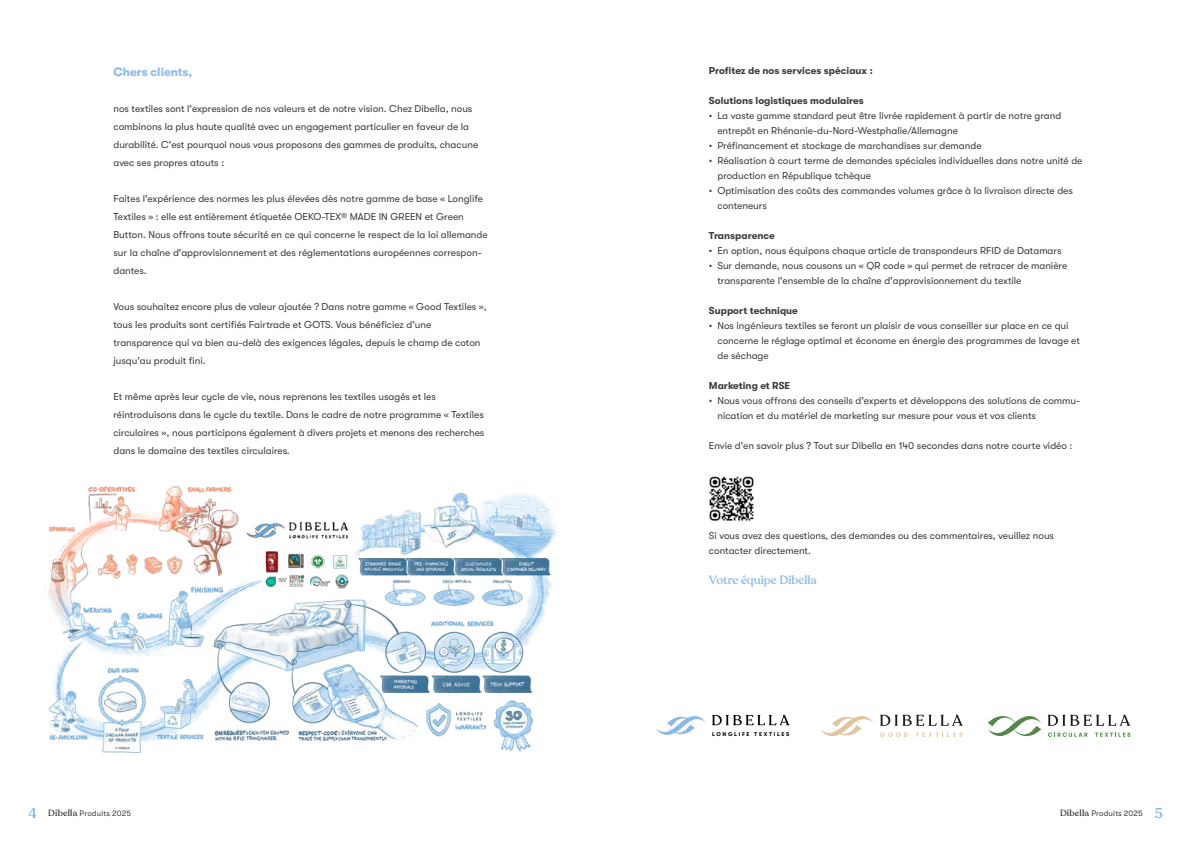
<style>
.page{position:relative;width:1191px;height:842px;background:#fff}
.page>*{position:absolute;margin:0;border:0;box-sizing:border-box;transform-origin:0 0}
.t1{font:500 12px "Recoleta";color:#8abae6}
.t2{font:700 12px "GT Walsheim";color:#8abae6}
.t3{font:10px/18px "GT Walsheim";color:#3c3c3b}
.t4{font:700 10px "GT Walsheim";color:#3c3c3b}
.t5{font:8px "GT Walsheim";letter-spacing:.02em;color:#3c3c3b}
.t6{font:700 5.5px "GT Walsheim";letter-spacing:.3em;color:#000}
.s1{font-family:"Recoleta";font-weight:500;font-size:14px;color:#7ab3e2}
.s2{font-family:"Recoleta";font-weight:500;font-size:9px}
</style>
<div class="page">
<img style="left:43px;top:486px;width:514px;height:267px">
<img style="left:709px;top:476px;width:45px;height:45px">
<svg style="left:880px;top:732px;width:28px;height:5px"></svg>
<svg style="left:915px;top:732px;width:47px;height:5px"></svg>
<svg style="left:880px;top:715px;width:82px;height:11px"></svg>
<svg style="left:820px;top:716px;width:53px;height:20px"></svg>
<svg style="left:1048px;top:732px;width:39px;height:5px"></svg>
<svg style="left:1095px;top:732px;width:35px;height:5px"></svg>
<svg style="left:1047px;top:715px;width:83px;height:11px"></svg>
<svg style="left:988px;top:716px;width:53px;height:21px"></svg>
<svg style="left:712px;top:715px;width:77px;height:10px"></svg>
<svg style="left:656px;top:716px;width:50px;height:19px"></svg>
<p class="t2" style="left:113px;top:65px;width:80px">Chers clients,</p>
<p class="t3" style="left:113px;top:99px;width:366px">nos textiles sont l'expression de nos valeurs et de notre vision. Chez Dibella, nous combinons la plus haute qualité avec un engagement particulier en faveur de la durabilité. C'est pourquoi nous vous proposons des gammes de produits, chacune avec ses propres atouts :</p>
<p class="t3" style="left:113px;top:189px;width:376px">Faites l'expérience des normes les plus élevées dès notre gamme de base « Longlife Textiles » : elle est entièrement étiquetée OEKO-TEX® MADE IN GREEN et Green Button. Nous offrons toute sécurité en ce qui concerne le respect de la loi allemande sur la chaîne d'approvisionnement et des réglementations européennes correspon&shy;dantes.</p>
<p class="t3" style="left:113px;top:297px;width:375px">Vous souhaitez encore plus de valeur ajoutée ? Dans notre gamme « Good Textiles », tous les produits sont certifiés Fairtrade et GOTS. Vous bénéficiez d'une transparence qui va bien au-delà des exigences légales, depuis le champ de coton jusqu'au produit fini.</p>
<p class="t3" style="left:113px;top:387px;width:372px">Et même après leur cycle de vie, nous reprenons les textiles usagés et les réintroduisons dans le cycle du textile. Dans le cadre de notre programme « Textiles circulaires », nous participons également à divers projets et menons des recherches dans le domaine des textiles circulaires.</p>
<p class="t4" style="left:709px;top:65px;width:165px">Profitez de nos services spéciaux :</p>
<p class="t4" style="left:709px;top:95px;width:156px">Solutions logistiques modulaires</p>
<p class="t3" style="left:717px;top:108px;width:345px;line-height:15px;text-indent:-8px">• La vaste gamme standard peut être livrée rapidement à partir de notre grand entrepôt en Rhénanie-du-Nord-Westphalie/Allemagne</p>
<p class="t3" style="left:709px;top:137px;width:274px">• Préfinancement et stockage de marchandises sur demande</p>
<p class="t3" style="left:717px;top:153px;width:366px;line-height:15px;text-indent:-8px">• Réalisation à court terme de demandes spéciales individuelles dans notre unité de production en République tchèque</p>
<p class="t3" style="left:717px;top:183px;width:357px;line-height:15px;text-indent:-8px">• Optimisation des coûts des commandes volumes grâce à la livraison directe des conteneurs</p>
<p class="t4" style="left:709px;top:230px;width:67px">Transparence</p>
<p class="t3" style="left:709px;top:242px;width:354px">• En option, nous équipons chaque article de transpondeurs RFID de Datamars</p>
<p class="t3" style="left:717px;top:258px;width:351px;line-height:15px;text-indent:-8px">• Sur demande, nous cousons un « QR code » qui permet de retracer de manière transparente l'ensemble de la chaîne d'approvisionnement du textile</p>
<p class="t4" style="left:709px;top:305px;width:90px">Support technique</p>
<p class="t3" style="left:717px;top:318px;width:364px;line-height:15px;text-indent:-8px">• Nos ingénieurs textiles se feront un plaisir de vous conseiller sur place en ce qui concerne le réglage optimal et économe en énergie des programmes de lavage et de séchage</p>
<p class="t4" style="left:709px;top:380px;width:83px">Marketing et RSE</p>
<p class="t3" style="left:717px;top:393px;width:364px;line-height:15px;text-indent:-8px">• Nous vous offrons des conseils d'experts et développons des solutions de commu&shy;nication et du matériel de marketing sur mesure pour vous et vos clients</p>
<p class="t3" style="left:709px;top:437px;width:365px">Envie d'en savoir plus ? Tout sur Dibella en 140 secondes dans notre courte vidéo :</p>
<p class="t3" style="left:709px;top:528px;width:347px;line-height:15px">Si vous avez des questions, des demandes ou des commentaires, veuillez nous contacter directement.</p>
<p class="t1" style="left:709px;top:573px;width:109px">Votre équipe Dibella</p>
<p class="t6" style="left:712px;top:730px;width:79px">LONGLIFE TEXTILES</p>
<p class="t5" style="left:28px;top:809px;width:104px"><span class="s1">4</span> <span class="s2">Dibella</span> Produits 2025</p>
<p class="t5" style="left:1060px;top:809px;width:104px"><span class="s2">Dibella</span> Produits 2025 <span class="s1">5</span></p>
</div>
